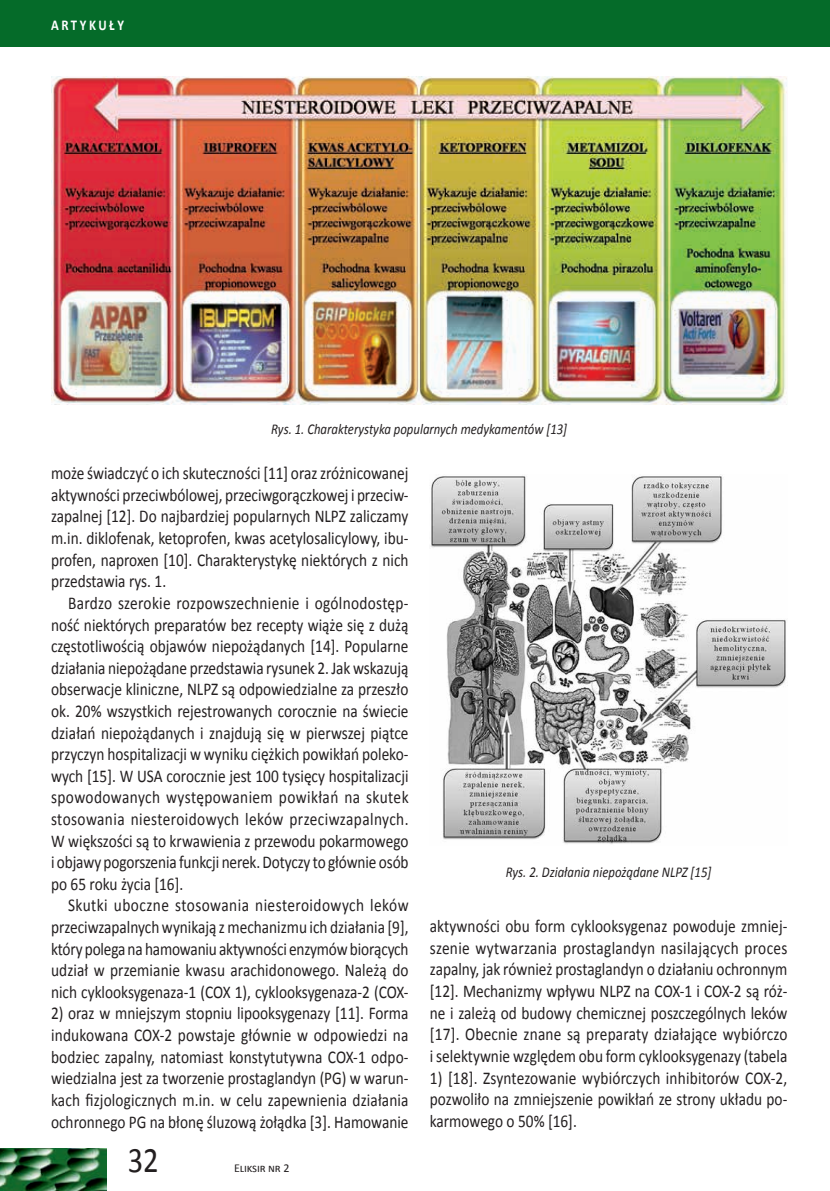
<style>
.page{position:relative;width:830px;height:1191px;background:#fff}
.page>*{position:absolute;margin:0;border:0;box-sizing:border-box;transform-origin:0 0}
.t1{font:36px "Calibri";color:#231f20;scale:.85 1}
.t2{font:18px/21.6px "Calibri";color:#231f20;text-align:justify;scale:.85 1}
.t3{font:italic 15px "Calibri";color:#231f20;scale:.85 1}
.t4{font:700 15px "Calibri";letter-spacing:.2em;color:#fff;scale:.85 1}
.t5{font:12px "Calibri";letter-spacing:-.01em;color:#231f20}
</style>
<div class="page">
<div style="left:0;top:0;width:829px;height:47px;background:#056b29"></div>
<img style="left:0;top:1148px;width:107px;height:43px">
<img style="left:51px;top:77px;width:736px;height:327px">
<img style="left:430px;top:476px;width:356px;height:368px">
<p class="t4" style="left:51px;top:16px;width:87px">ARTYKUŁY</p>
<p class="t3" style="left:271px;top:419px;width:349px">Rys. 1. Charakterystyka popularnych medykamentów [13]</p>
<p class="t2" style="left:51px;top:462px;width:422px">może świadczyć o ich skuteczności [11] oraz zróżnicowanej aktywności przeciwbólowej, przeciwgorączkowej i przeciw&shy;zapalnej [12]. Do najbardziej popularnych NLPZ zaliczamy m.in. diklofenak, ketoprofen, kwas acetylosalicylowy, ibu&shy;profen, naproxen [10]. Charakterystykę niektórych z nich przedstawia rys. 1.</p>
<p class="t2" style="left:51px;top:592px;width:422px;text-indent:17px">Bardzo szerokie rozpowszechnienie i ogólnodostęp&shy;ność niektórych preparatów bez recepty wiąże się z dużą częstotliwością objawów niepożądanych [14]. Popularne działania niepożądane przedstawia rysunek 2. Jak wskazują obserwacje kliniczne, NLPZ są odpowiedzialne za przeszło ok. 20% wszystkich rejestrowanych corocznie na świecie działań niepożądanych i znajdują się w pierwszej piątce przyczyn hospitalizacji w wyniku ciężkich powikłań poleko&shy;wych [15]. W USA corocznie jest 100 tysięcy hospitalizacji spowodowanych występowaniem powikłań na skutek stosowania niesteroidowych leków przeciwzapalnych.<br>W większości są to krwawienia z przewodu pokarmowego i objawy pogorszenia funkcji nerek. Dotyczy to głównie osób po 65 roku życia [16].</p>
<p class="t2" style="left:51px;top:894px;width:422px;text-indent:17px">Skutki uboczne stosowania niesteroidowych leków przeciwzapalnych wynikają z mechanizmu ich działania [9], który polega na hamowaniu aktywności enzymów biorących udział w przemianie kwasu arachidonowego. Należą do nich cyklooksygenaza-1 (COX 1), cyklooksygenaza-2 (COX-</p>
<p class="t2" style="left:51px;top:1002px;width:422px">2) oraz w mniejszym stopniu lipooksygenazy [11]. Forma indukowana COX-2 powstaje głównie w odpowiedzi na bodziec zapalny, natomiast konstytutywna COX-1 odpo&shy;wiedzialna jest za tworzenie prostaglandyn (PG) w warun&shy;kach fizjologicznych m.in. w celu zapewnienia działania ochronnego PG na błonę śluzową żołądka [3]. Hamowanie</p>
<h1 class="t1" style="left:128px;top:1137px;width:38px">32</h1>
<p class="t5" style="left:234px;top:1160px;width:57px">Eliksir nr 2</p>
<p class="t3" style="left:505px;top:861px;width:243px">Rys. 2. Działania niepożądane NLPZ [15]</p>
<p class="t2" style="left:429px;top:915px;width:422px">aktywności obu form cyklooksygenaz powoduje zmniej&shy;szenie wytwarzania prostaglandyn nasilających proces zapalny, jak również prostaglandyn o działaniu ochronnym [12]. Mechanizmy wpływu NLPZ na COX-1 i COX-2 są róż&shy;ne i zależą od budowy chemicznej poszczególnych leków [17]. Obecnie znane są preparaty działające wybiórczo i selektywnie względem obu form cyklooksygenazy (tabela</p>
<p class="t2" style="left:429px;top:1066px;width:422px">1) [18]. Zsyntezowanie wybiórczych inhibitorów COX-2, pozwoliło na zmniejszenie powikłań ze strony układu po&shy;karmowego o 50% [16].</p>
</div>
